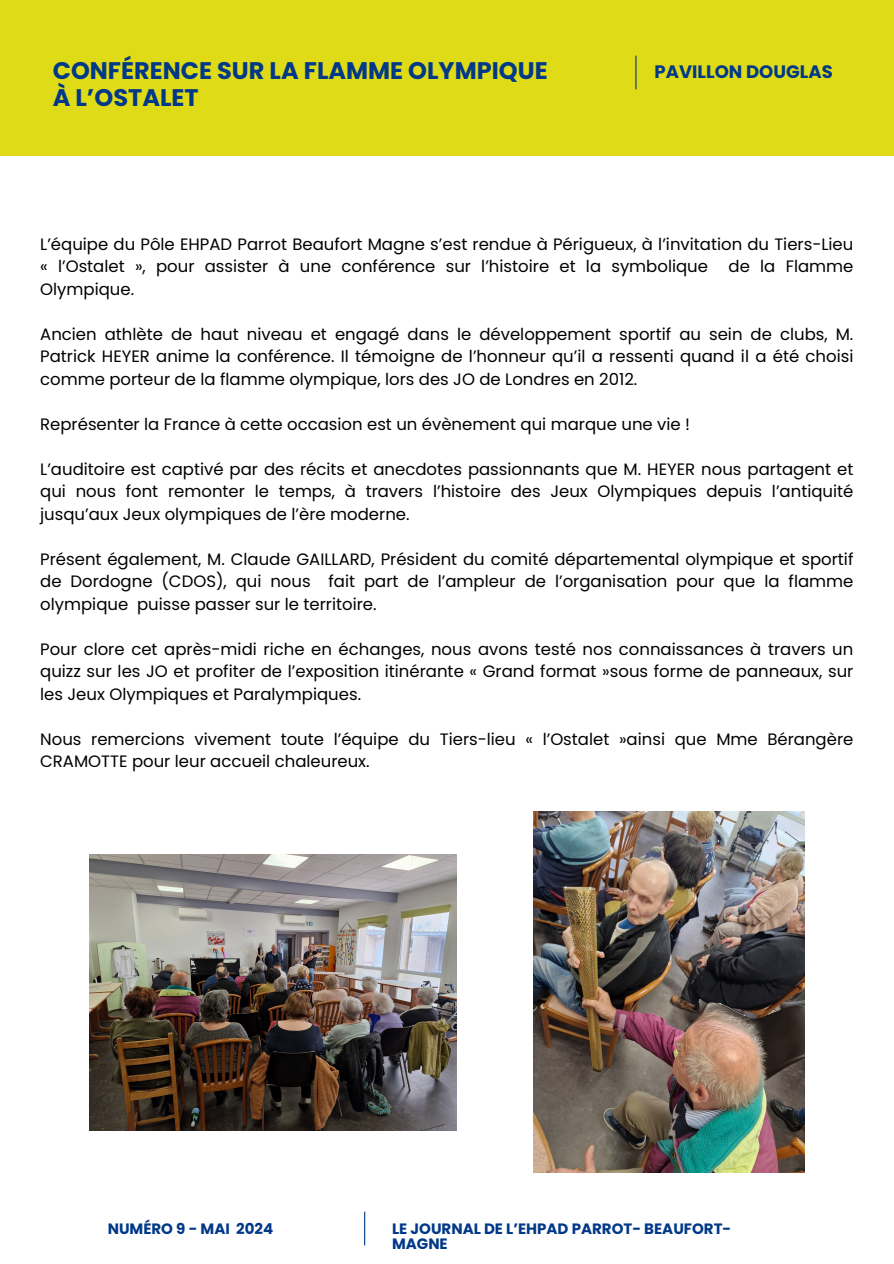
<style>
.page{position:relative;width:894px;height:1264px;background:#fff}
.page>*{position:absolute;margin:0;border:0;box-sizing:border-box;transform-origin:0 0}
.t1{font:700 24px/27px "Poppins";color:#013888}
.t2{font:700 18px "Poppins";color:#013888}
.t3{font:16.5px/22.5px "Poppins";color:#000;text-align:justify}
.t4{font:700 15px/14.7px "Poppins";color:#013888}
</style>
<div class="page">
<div style="left:0;top:0;width:893px;height:155px;background:#dfdb17"></div>
<hr style="left:635px;top:56px;width:1px;height:33px;background:#013888">
<img style="left:533px;top:811px;width:271px;height:361px">
<img style="left:89px;top:854px;width:367px;height:276px">
<hr style="left:364px;top:1211px;width:1px;height:34px;background:#013888">
<p class="t1" style="left:53px;top:57px;width:496px">CONFÉRENCE SUR LA FLAMME OLYMPIQUE<br>À L’OSTALET</p>
<p class="t2" style="left:654px;top:59px;width:180px">PAVILLON DOUGLAS</p>
<h2 class="t3" style="left:40px;top:232px;width:814px">L’équipe du Pôle EHPAD Parrot Beaufort Magne s’est rendue à Périgueux, à l’invitation du Tiers-Lieu « l’Ostalet », pour assister à une conférence sur l’histoire et la symbolique de la Flamme Olympique.</h2>
<h3 class="t3" style="left:40px;top:322px;width:814px">Ancien athlète de haut niveau et engagé dans le développement sportif au sein de clubs, M.<br>Patrick HEYER anime la conférence. Il témoigne de l’honneur qu’il a ressenti quand il a été choisi comme porteur de la flamme olympique, lors des JO de Londres en 2012.</h3>
<h3 class="t3" style="left:40px;top:412px;width:651px">Représenter la France à cette occasion est un évènement qui marque une vie !</h3>
<h3 class="t3" style="left:40px;top:457px;width:814px">L’auditoire est captivé par des récits et anecdotes passionnants que M. HEYER nous partagent et qui nous font remonter le temps, à travers l’histoire des Jeux Olympiques depuis l’antiquité jusqu’aux Jeux olympiques de l’ère moderne.</h3>
<h3 class="t3" style="left:40px;top:547px;width:814px">Présent également, M. Claude GAILLARD, Président du comité départemental olympique et sportif de Dordogne (CDOS), qui nous fait part de l’ampleur de l’organisation pour que la flamme olympique puisse passer sur le territoire.</h3>
<h3 class="t3" style="left:40px;top:637px;width:814px">Pour clore cet après-midi riche en échanges, nous avons testé nos connaissances à travers un quizz sur les JO et profiter de l’exposition itinérante « Grand format »sous forme de panneaux, sur les Jeux Olympiques et Paralympiques.</h3>
<h3 class="t3" style="left:40px;top:727px;width:814px">Nous remercions vivement toute l’équipe du Tiers-lieu « l’Ostalet »ainsi que Mme Bérangère<br>CRAMOTTE pour leur accueil chaleureux.</h3>
<p class="t4" style="left:108px;top:1221px;width:167px">NUMÉRO 9 - MAI 2024</p>
<p class="t4" style="left:392px;top:1221px;width:340px">LE JOURNAL DE L’EHPAD PARROT- BEAUFORT-<br>MAGNE</p>
</div>
